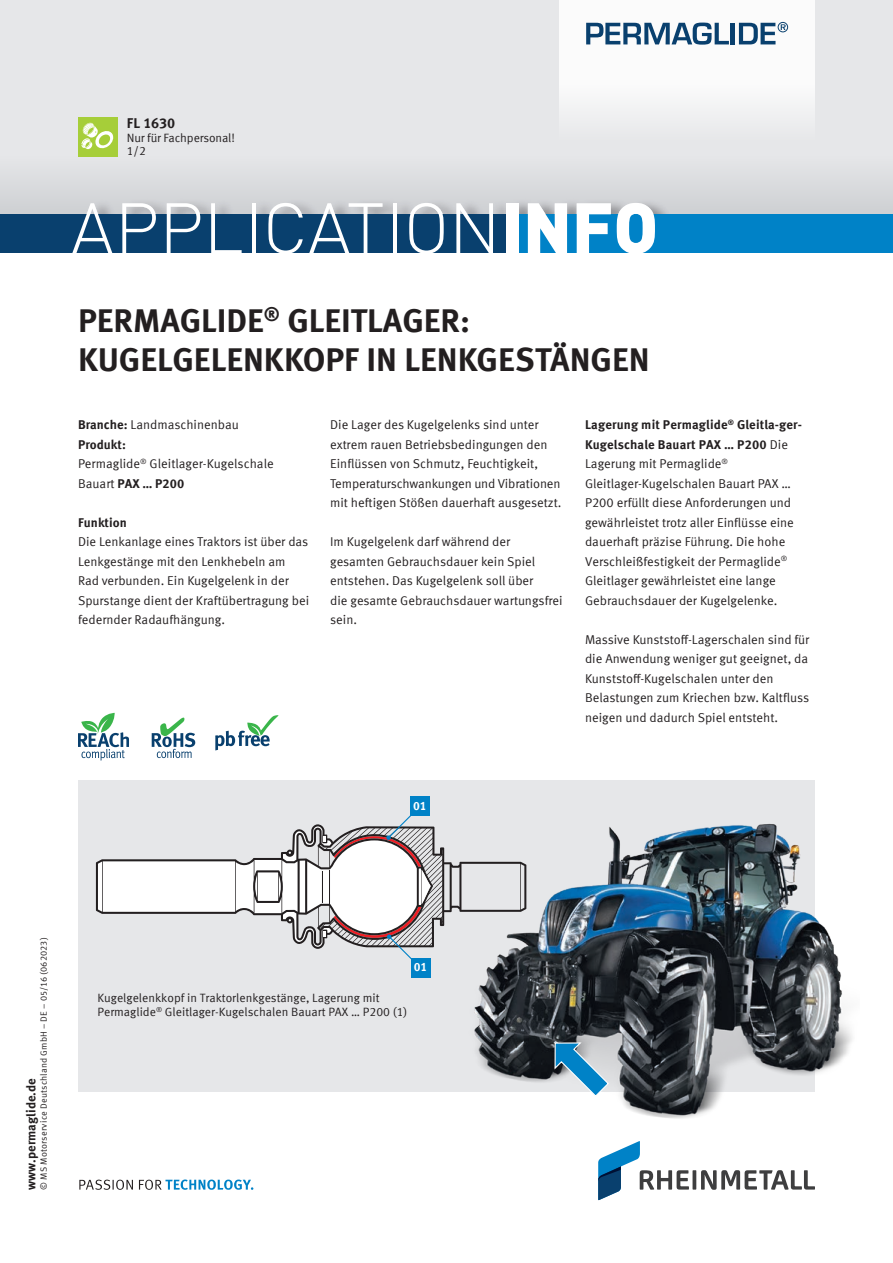
<style>
.page{position:relative;width:893px;height:1263px;background:#fff}
.page>*{position:absolute;margin:0;border:0;box-sizing:border-box;transform-origin:0 0}
.t1{font:300 70.5px "DIN Pro";color:#fff}
.t2{font:700 33px/39px "Meta Offc Pro";color:#231f20}
.t3{font:700 14.25px "Meta Offc Pro";letter-spacing:-.005em;color:#231f20}
.t4{font:12.75px/19.5px "Meta Offc Pro Norm";color:#231f20}
.t5{font:700 12.75px/19.5px "Meta Offc Pro";letter-spacing:.01em;color:#231f20}
.t6{font:12px/14.7px "Meta Offc Pro Norm";color:#231f20}
.t7{font:700 12px "Meta Offc Pro";color:#fff}
.t8{font:9px "Meta Offc Pro Norm";letter-spacing:.02em;color:#231f20}
.s1{font-weight:900}
.s2{font-family:"Meta Offc Pro";font-weight:700}
.s3{font-family:"Meta Offc Pro Norm";font-weight:400}
</style>
<div class="page">
<div style="left:0;top:0;width:893px;height:224px;background:#e6e7e9"></div>
<div style="left:0;top:156px;width:893px;height:58px;background:#dcdde0"></div>
<div style="left:74px;top:198px;width:600px;height:16px;background:#231f20;opacity:.4"></div>
<div style="left:0;top:214px;width:893px;height:39px;background:#09406e"></div>
<div style="left:507px;top:214px;width:386px;height:39px;background:#0082c7"></div>
<div style="left:78px;top:117px;width:39px;height:39px;background:#a6ce39"></div>
<svg style="left:81px;top:122px;width:33px;height:28px"></svg>
<svg style="left:79px;top:1179px;width:174px;height:11px"></svg>
<svg style="left:598px;top:1153px;width:217px;height:47px"></svg>
<div style="left:559px;top:0;width:256px;height:142px;background:linear-gradient(to bottom,#fff,#edeeef)"></div>
<svg style="left:586px;top:22px;width:143px;height:23px;background:#89a3b8"></svg>
<hr style="left:731px;top:23px;width:4px;height:21px;background:#09406e">
<svg style="left:739px;top:22px;width:49px;height:22px"></svg>
<div style="left:78px;top:780px;width:737px;height:312px;background:#e6e7e9"></div>
<img style="left:443px;top:823px;width:409px;height:330px">
<svg style="left:152px;top:718px;width:43px;height:40px"></svg>
<svg style="left:215px;top:715px;width:63px;height:35px"></svg>
<svg style="left:78px;top:713px;width:51px;height:48px"></svg>
<svg style="left:554px;top:1041px;width:56px;height:57px"></svg>
<div style="left:410px;top:797px;width:20px;height:19px;background:#0082c7"></div>
<svg style="left:98px;top:815px;width:345px;height:148px"></svg>
<div style="left:411px;top:958px;width:19px;height:20px;background:#0082c7"></div>
<p class="t3" style="left:127px;top:112px;width:50px">FL 1630</p>
<p class="t6" style="left:127px;top:143px;width:21px">1/2</p>
<p class="t6" style="left:127px;top:129px;width:110px">Nur für Fachpersonal!</p>
<h1 class="t1" style="left:71px;top:175px;width:589px">APPLICATION<span class="s1">INFO</span></h1>
<h2 class="t2" style="left:78px;top:298px;width:573px">PERMAGLIDE<sup>®</sup> GLEITLAGER:<br>KUGELGELENKKOPF IN LENKGESTÄNGEN</h2>
<p class="t4" style="left:78px;top:414px;width:162px"><span class="s2">Branche:</span> Landmaschinenbau</p>
<p class="t5" style="left:78px;top:434px;width:49px">Produkt:</p>
<p class="t4" style="left:78px;top:453px;width:197px">Permaglide<sup>®</sup> Gleitlager-Kugelschale</p>
<p class="t5" style="left:78px;top:473px;width:108px"><span class="s3">Bauart</span> PAX … P200</p>
<p class="t5" style="left:78px;top:512px;width:51px">Funktion</p>
<p class="t4" style="left:78px;top:531px;width:233px">Die Lenkanlage eines Traktors ist über das Lenkgestänge mit den Lenkhebeln am Rad verbunden. Ein Kugelgelenk in der Spurstange dient der Kraftübertragung bei federnder Radaufhängung.</p>
<p class="t4" style="left:330px;top:414px;width:233px">Die Lager des Kugelgelenks sind unter extrem rauen Betriebsbedingungen den Einflüssen von Schmutz, Feuchtigkeit, Temperaturschwankungen und Vibrationen mit heftigen Stößen dauerhaft ausgesetzt.</p>
<p class="t4" style="left:330px;top:531px;width:234px">Im Kugelgelenk darf während der gesamten Gebrauchsdauer kein Spiel entstehen. Das Kugelgelenk soll über<br>die gesamte Gebrauchsdauer wartungsfrei sein.</p>
<p class="t5" style="left:585px;top:414px;width:219px">Lagerung mit Permaglide<sup>®</sup> Gleitla-ger-<br>Kugelschale Bauart PAX … P200 <span class="s3">Die</span></p>
<p class="t4" style="left:585px;top:453px;width:210px">Lagerung mit Permaglide<sup>®<br></sup>Gleit lager-Kugelschalen Bauart PAX … P200 erfüllt diese Anforderungen und gewährleistet trotz aller Einflüsse eine dauerhaft präzise Führung. Die hohe Verschleißfestigkeit der Permaglide<sup>® </sup>Gleitlager gewährleistet eine lange Gebrauchsdauer der Kugel gelenke.</p>
<p class="t4" style="left:585px;top:629px;width:226px">Massive Kunststoff-Lagerschalen sind für die Anwendung weniger gut geeignet, da Kunststoff-Kugelschalen unter den Belastungen zum Kriechen bzw. Kaltfluss neigen und dadurch Spiel entsteht.</p>
<p class="t7" style="left:413px;top:796px;width:15px">01</p>
<p class="t8" style="left:37px;top:1189px;width:254px;rotate:-90deg">© MS Motorservice Deutschland GmbH – DE – 05/16 (062023)</p>
<p class="t5" style="left:21px;top:1189px;width:113px;rotate:-90deg">www.permaglide.de</p>
<p class="t7" style="left:414px;top:958px;width:15px">01</p>
<p class="t6" style="left:97px;top:989px;width:311px">Kugelgelenkkopf in Traktorlenkgestänge, Lagerung mit<br>Permaglide<sup>®</sup> Gleitlager-Kugelschalen Bauart PAX … P200 (1)</p>
</div>
